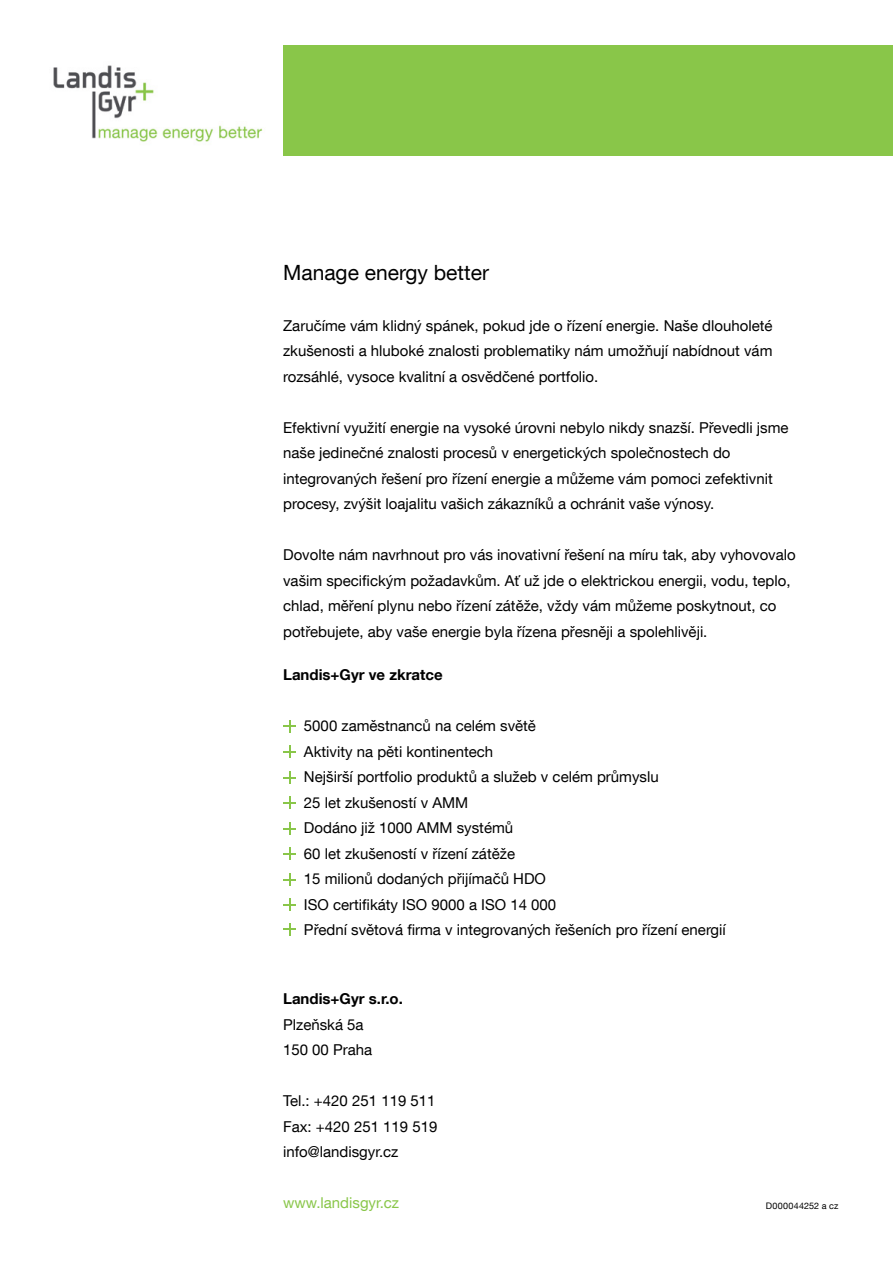
<style>
.page{position:relative;width:893px;height:1263px;background:#fff}
.page>*{position:absolute;margin:0;border:0;box-sizing:border-box;transform-origin:0 0}
.t1{font:21px "Helvetica Neue LT Com";color:#000}
.t2{font:15px/25.5px "Helvetica Neue LT Com";color:#000}
.t3{font:700 15px "Helvetica Neue LT Com";color:#000}
.t4{font:15px "Helvetica Neue LT Com";color:#89c649}
.t5{font:9px "Helvetica Neue LT Com";letter-spacing:.03em;color:#000}
</style>
<div class="page">
<svg style="left:283px;top:745px;width:13px;height:13px"></svg>
<svg style="left:283px;top:771px;width:13px;height:13px"></svg>
<svg style="left:283px;top:796px;width:13px;height:13px"></svg>
<svg style="left:283px;top:822px;width:13px;height:13px"></svg>
<svg style="left:283px;top:847px;width:13px;height:13px"></svg>
<svg style="left:283px;top:873px;width:13px;height:13px"></svg>
<svg style="left:283px;top:898px;width:13px;height:13px"></svg>
<svg style="left:283px;top:923px;width:13px;height:13px"></svg>
<svg style="left:283px;top:720px;width:13px;height:13px"></svg>
<div style="left:283px;top:46px;width:610px;height:110px;background:#89c649"></div>
<img style="left:53px;top:65px;width:210px;height:77px">
<h1 class="t1" style="left:283px;top:259px;width:207px">Manage energy better</h1>
<p class="t2" style="left:283px;top:312px;width:491px;text-align:justify">Zaručíme vám klidný spánek, pokud jde o řízení energie. Naše dlouholeté zkušenosti a hluboké znalosti problematiky nám umožňují nabídnout vám rozsáhlé, vysoce kvalitní a osvědčené portfolio.</p>
<p class="t2" style="left:283px;top:414px;width:507px">Efektivní využití energie na vysoké úrovni nebylo nikdy snazší. Převedli jsme naše jedinečné znalosti procesů v energetických společnostech do integrovaných řešení pro řízení energie a můžeme vám pomoci zefektivnit procesy, zvýšit loajalitu vašich zákazníků a ochránit vaše výnosy.</p>
<p class="t2" style="left:283px;top:542px;width:514px">Dovolte nám navrhnout pro vás inovativní řešení na míru tak, aby vyhovovalo vašim specifickým požadavkům. Ať už jde o elektrickou energii, vodu, teplo, chlad, měření plynu nebo řízení zátěže, vždy vám můžeme poskytnout, co potřebujete, aby vaše energie byla řízena přesněji a spolehlivěji.</p>
<p class="t3" style="left:283px;top:665px;width:161px">Landis+Gyr ve zkratce</p>
<p class="t2" style="left:304px;top:713px;width:423px">5000 zaměstnanců na celém světě<br>Aktivity na pěti kontinentech<br>Nejširší portfolio produktů a služeb v celém průmyslu<br>25 let zkušeností v AMM<br>Dodáno již 1000 AMM systémů<br>60 let zkušeností v řízení zátěže<br>15 milionů dodaných přijímačů HDO<br>ISO certifikáty ISO 9000 a ISO 14 000<br>Přední světová firma v integrovaných řešeních pro řízení energií</p>
<p class="t3" style="left:283px;top:989px;width:121px">Landis+Gyr s.r.o.</p>
<p class="t2" style="left:283px;top:1011px;width:91px">Plzeňská 5a<br>150 00 Praha</p>
<p class="t2" style="left:283px;top:1088px;width:156px">Tel.: +420 251 119 511<br>Fax: +420 251 119 519 info@landisgyr.cz</p>
<p class="t4" style="left:283px;top:1193px;width:118px">www.landisgyr.cz</p>
<p class="t5" style="left:766px;top:1200px;width:74px">D000044252 a cz</p>
</div>
